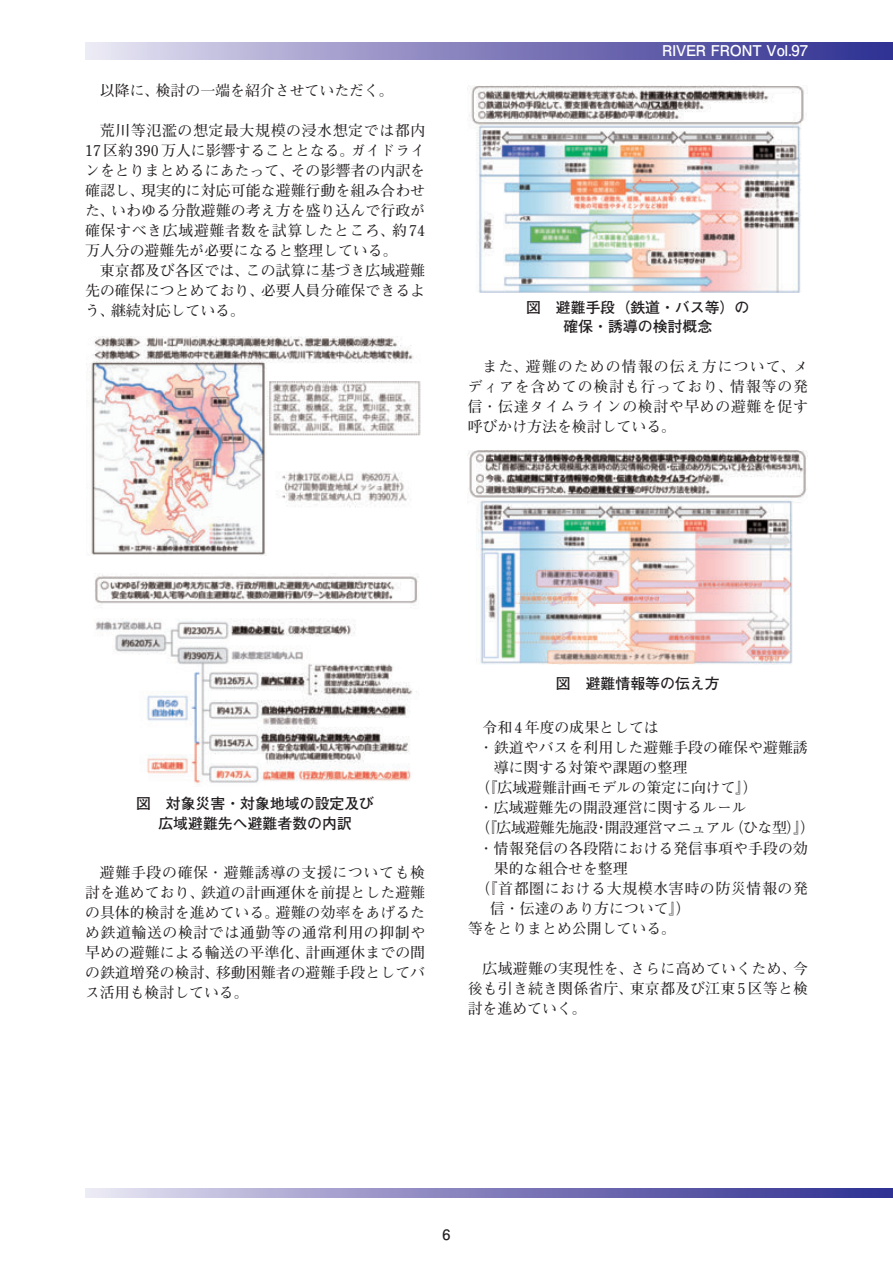
<style>
.page{position:relative;width:893px;height:1263px;background:#fff}
.page>*{position:absolute;margin:0;border:0;box-sizing:border-box;transform-origin:0 0}
.t1{font:700 14.85px/20.1px "Futo Min A101 Pr 6";letter-spacing:.005em;color:#231f20;text-align:justify}
.t2{font:700 14.85px/19.2px "Futo Go B101 Pr 6";color:#231f20;text-align:center}
.t3{font:700 14.85px "Futo Min A101 Pr 6";letter-spacing:-.03em;color:#231f20}
.t4{font:700 14.85px "Futo Min A101 Pr 6";letter-spacing:.045em;color:#231f20}
.t5{font:700 14.85px "Futo Go B101 Pr 6";letter-spacing:-.02em;color:#fff}
.t6{font:700 14.4px "Futo Go B101 Pr 6";color:#231f20}
</style>
<div class="page">
<img style="left:95px;top:574px;width:324px;height:211px">
<img style="left:86px;top:336px;width:335px;height:219px">
<img style="left:468px;top:85px;width:336px;height:208px">
<img style="left:468px;top:451px;width:339px;height:214px">
<div style="left:85px;top:43px;width:808px;height:17px;background:linear-gradient(to right,#e2deef,#2b298d)"></div>
<svg style="left:85px;top:1188px;width:808px;height:9px;background:#8683bd"></svg>
<p class="t1" style="left:100px;top:80px;width:295px">以降に、検討の一端を紹介させていただく。</p>
<p class="t1" style="left:85px;top:120px;width:342px;text-indent:15px">荒川等氾濫の想定最大規模の浸水想定では都内17区約390万人に影響することとなる。ガイドラインをとりまとめるにあたって、その影響者の内訳を確認し、現実的に対応可能な避難行動を組み合わせた、いわゆる分散避難の考え方を盛り込んで行政が確保すべき広域避難者数を試算したところ、約74万人分の避難先が必要になると整理している。</p>
<p class="t1" style="left:85px;top:260px;width:342px;text-indent:15px">東京都及び各区では、この試算に基づき広域避難先の確保につとめており、必要人員分確保できるよう、継続対応している。</p>
<p class="t5" style="left:662px;top:38px;width:147px">RIVER FRONT Vol.97</p>
<p class="t2" style="left:526px;top:297px;width:225px">図　避難手段（鉄道・バス等）の確保・誘導の検討概念</p>
<p class="t1" style="left:468px;top:356px;width:342px;text-indent:15px">また、避難のための情報の伝え方について、メディアを含めての検討も行っており、情報等の発信・伝達タイムラインの検討や早めの避難を促す呼びかけ方法を検討している。</p>
<p class="t2" style="left:136px;top:794px;width:240px">図　対象災害・対象地域の設定及び広域避難先へ避難者数の内訳</p>
<p class="t1" style="left:85px;top:862px;width:342px;text-indent:15px">避難手段の確保・避難誘導の支援についても検討を進めており、鉄道の計画運休を前提とした避難の具体的検討を進めている。避難の効率をあげるため鉄道輸送の検討では通勤等の通常利用の抑制や早めの避難による輸送の平準化、計画運休までの間の鉄道増発の検討、移動困難者の避難手段としてバス活用も検討している。</p>
<p class="t2" style="left:556px;top:673px;width:165px">図　避難情報等の伝え方</p>
<p class="t1" style="left:483px;top:717px;width:178px">令和4年度の成果としては</p>
<p class="t1" style="left:479px;top:737px;width:330px">・ 鉄道やバスを利用した避難手段の確保や避難誘</p>
<p class="t1" style="left:494px;top:757px;width:195px">導に関する対策や課題の整理</p>
<p class="t1" style="left:475px;top:777px;width:284px">（『広域避難計画モデルの策定に向けて』）</p>
<p class="t1" style="left:479px;top:797px;width:269px">・広域避難先の開設運営に関するルール</p>
<p class="t3" style="left:475px;top:816px;width:342px">（『広域避難先施設・開設運営マニュアル（ひな型）』）</p>
<p class="t1" style="left:479px;top:837px;width:330px">・ 情報発信の各段階における発信事項や手段の効</p>
<p class="t1" style="left:494px;top:857px;width:135px">果的な組合せを整理</p>
<p class="t4" style="left:475px;top:876px;width:334px">（ 『首都圏における大規模水害時の防災情報の発</p>
<p class="t1" style="left:490px;top:897px;width:202px">信・伝達のあり方について』）</p>
<p class="t1" style="left:468px;top:917px;width:210px">等をとりまとめ公開している。</p>
<p class="t1" style="left:468px;top:957px;width:342px;text-indent:15px">広域避難の実現性を、さらに高めていくため、今後も引き続き関係省庁、東京都及び江東5区等と検討を進めていく。</p>
<p class="t6" style="left:442px;top:1223px;width:9px">6</p>
</div>
